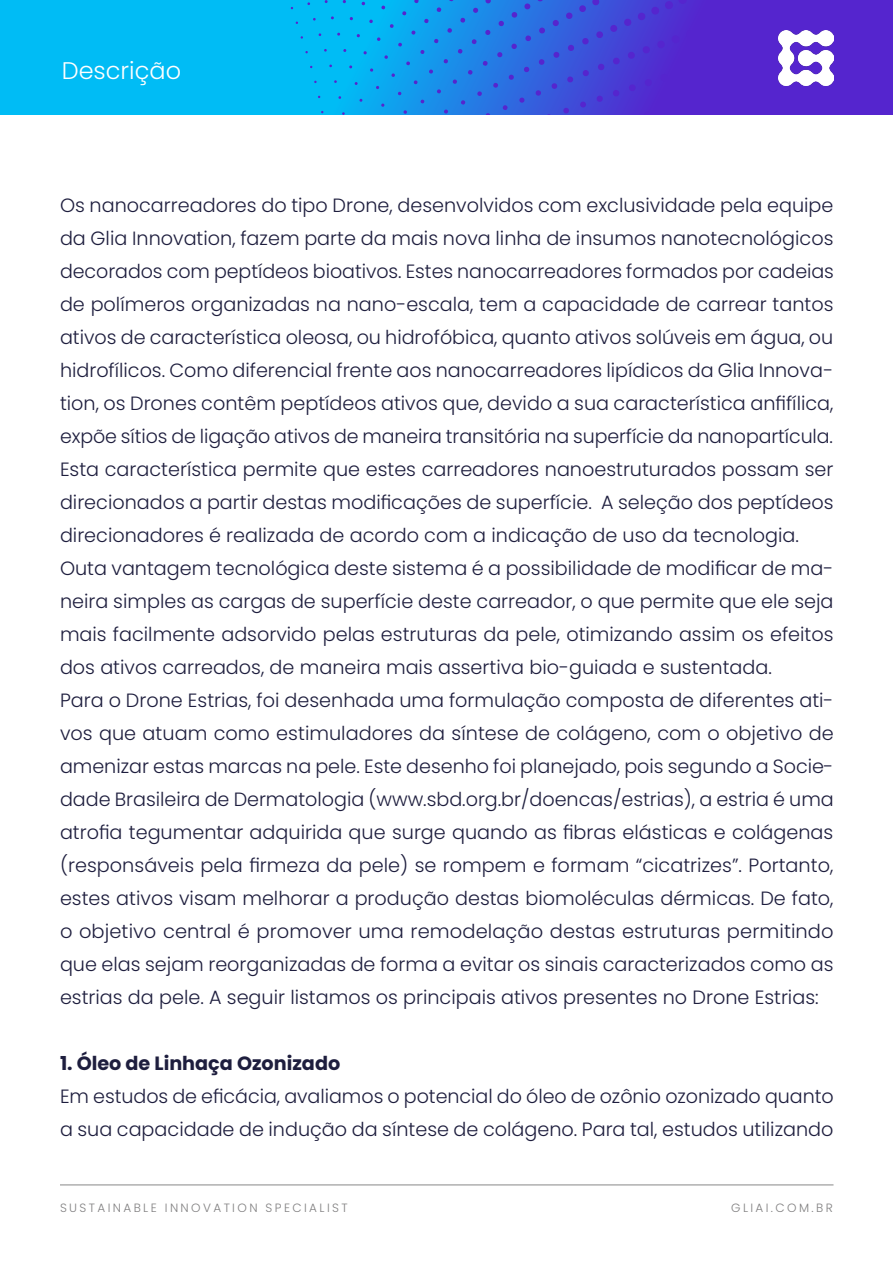
<style>
.page{position:relative;width:893px;height:1263px;background:#fff}
.page>*{position:absolute;margin:0;border:0;box-sizing:border-box;transform-origin:0 0}
.t1{font:300 24px "Poppins";color:#fff}
.t2{font:300 19.2px/33px "Poppins";color:#1e1e3e}
.t3{font:700 19.2px "Poppins";color:#1e1e3e}
.t4{font:300 12px "Poppins";letter-spacing:.2em;color:#818081}
</style>
<div class="page">
<hr style="left:60px;top:1185px;width:773px;height:1px;background:#878787">
<svg style="left:0;top:0;width:893px;height:115px"></svg>
<svg style="left:250px;top:0;width:563px;height:115px"></svg>
<img style="left:778px;top:30px;width:55px;height:56px">
<p class="t1" style="left:62px;top:56px;width:121px">Descrição</p>
<p class="t2" style="left:60px;top:188px;width:775px">Os nanocarreadores do tipo Drone, desenvolvidos com exclusividade pela equipe da Glia Innovation, fazem parte da mais nova linha de insumos nanotecnológicos decorados com peptídeos bioativos. Estes nanocarreadores formados por cadeias de polímeros organizadas na nano-escala, tem a capacidade de carrear tantos ativos de característica oleosa, ou hidrofóbica, quanto ativos solúveis em água, ou hidrofílicos. Como diferencial frente aos nanocarreadores lipídicos da Glia Innova&shy;tion, os Drones contêm peptídeos ativos que, devido a sua característica anfifílica, expõe sítios de ligação ativos de maneira transitória na superfície da nanopartícula.<br>Esta característica permite que estes carreadores nanoestruturados possam ser direcionados a partir destas modificações de superfície. A seleção dos peptídeos direcionadores é realizada de acordo com a indicação de uso da tecnologia.<br>Outa vantagem tecnológica deste sistema é a possibilidade de modificar de ma&shy;neira simples as cargas de superfície deste carreador, o que permite que ele seja mais facilmente adsorvido pelas estruturas da pele, otimizando assim os efeitos dos ativos carreados, de maneira mais assertiva bio-guiada e sustentada.<br>Para o Drone Estrias, foi desenhada uma formulação composta de diferentes ati&shy;vos que atuam como estimuladores da síntese de colágeno, com o objetivo de amenizar estas marcas na pele. Este desenho foi planejado, pois segundo a Socie&shy;dade Brasileira de Dermatologia (www.sbd.org.br/doencas/estrias), a estria é uma atrofia tegumentar adquirida que surge quando as fibras elásticas e colágenas (responsáveis pela firmeza da pele) se rompem e formam “cicatrizes”. Portanto, estes ativos visam melhorar a produção destas biomoléculas dérmicas. De fato, o objetivo central é promover uma remodelação destas estruturas permitindo que elas sejam reorganizadas de forma a evitar os sinais caracterizados como as estrias da pele. A seguir listamos os principais ativos presentes no Drone Estrias:</p>
<p class="t3" style="left:60px;top:1052px;width:282px">1. Óleo de Linhaça Ozonizado</p>
<p class="t2" style="left:60px;top:1079px;width:775px">Em estudos de eficácia, avaliamos o potencial do óleo de ozônio ozonizado quanto a sua capacidade de indução da síntese de colágeno. Para tal, estudos utilizando</p>
<p class="t4" style="left:60px;top:1201px;width:289px">SUSTAINABLE INNOVATION SPECIALIST</p>
<p class="t4" style="left:731px;top:1201px;width:103px">GLIAI.COM.BR</p>
</div>
